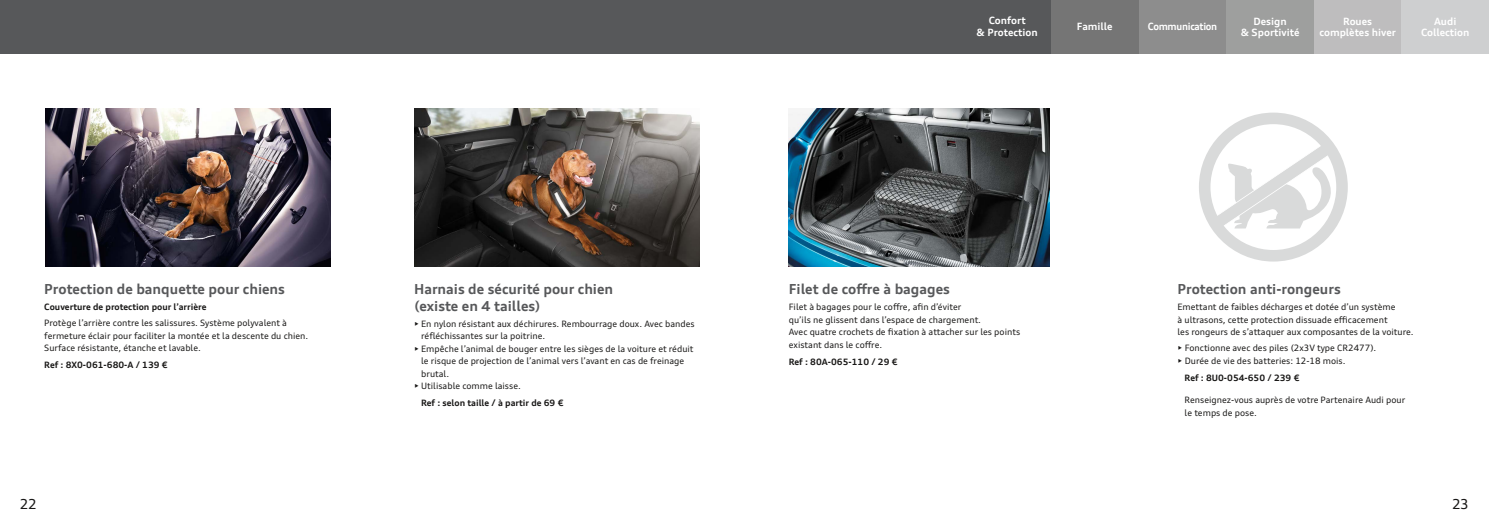
<style>
.page{position:relative;width:1489px;height:532px;background:#fff}
.page>*{position:absolute;margin:0;border:0;box-sizing:border-box;transform-origin:0 0}
.t1{font:700 13.75px/16.5px "Audi Type";color:#57585a}
.t2{font:13.75px "Audi Type";color:#181716}
.t3{font:700 10px/11.2px "Audi Type";color:#fff;text-align:center}
.t4{font:700 10px "Audi Type";letter-spacing:-.03em;color:#fff;scale:.95 1}
.t5{font:8.75px/12.5px "Audi Type";color:#181716}
.t6{font:700 8.75px "Audi Type";color:#181716}
</style>
<div class="page">
<img style="left:45px;top:109px;width:285px;height:157px">
<img style="left:414px;top:108px;width:285px;height:158px">
<img style="left:788px;top:108px;width:261px;height:158px">
<svg style="left:1199px;top:113px;width:148px;height:148px"></svg>
<div style="left:0;top:0;width:1052px;height:53px;background:#57585a"></div>
<div style="left:1138px;top:0;width:88px;height:53px;background:#8d8d8d"></div>
<div style="left:1313px;top:0;width:88px;height:53px;background:#bebdbe"></div>
<div style="left:1226px;top:0;width:87px;height:53px;background:#9e9f9e"></div>
<div style="left:1050px;top:0;width:88px;height:53px;background:#757575"></div>
<div style="left:1401px;top:0;width:87px;height:53px;background:#cecfd0"></div>
<h1 class="t1" style="left:44px;top:281px;width:242px">Protection de banquette pour chiens</h1>
<p class="t6" style="left:44px;top:301px;width:164px">Couverture de protection pour l’arrière</p>
<p class="t5" style="left:44px;top:317px;width:265px">Protège l’arrière contre les salissures. Système polyvalent à fermeture éclair pour faciliter la montée et la descente du chien.<br>Surface résistante, étanche et lavable.</p>
<p class="t6" style="left:44px;top:360px;width:125px">Ref : 8X0-061-680-A / 139 €</p>
<p class="t3" style="left:976px;top:15px;width:63px;line-height:12px">Confort<br>&amp; Protection</p>
<p class="t3" style="left:1319px;top:15px;width:78px">Roues complètes hiver</p>
<p class="t3" style="left:1076px;top:21px;width:37px">Famille</p>
<p class="t3" style="left:1420px;top:15px;width:50px">Audi<br>Collection</p>
<p class="t3" style="left:1240px;top:15px;width:60px">Design<br>&amp; Sportivité</p>
<p class="t4" style="left:1147px;top:21px;width:75px">Communication</p>
<h1 class="t1" style="left:414px;top:281px;width:201px">Harnais de sécurité pour chien (existe en 4 tailles)</h1>
<p class="t5" style="left:421px;top:317px;width:275px;text-indent:-7px">• En nylon résistant aux déchirures. Rembourrage doux. Avec bandes réfléchissantes sur la poitrine.</p>
<p class="t5" style="left:421px;top:342px;width:274px;text-indent:-7px">• Empêche l’animal de bouger entre les sièges de la voiture et réduit le risque de projection de l’animal vers l’avant en cas de freinage brutal.</p>
<p class="t5" style="left:414px;top:379px;width:108px">• Utilisable comme laisse.</p>
<p class="t6" style="left:421px;top:397px;width:144px">Ref : selon taille / à partir de 69 €</p>
<h1 class="t1" style="left:788px;top:281px;width:163px">Filet de coffre à bagages</h1>
<p class="t5" style="left:788px;top:300px;width:233px">Filet à bagages pour le coffre, afin d’éviter<br>qu’ils ne glissent dans l’espace de chargement.<br>Avec quatre crochets de fixation à attacher sur les points existant dans le coffre.</p>
<p class="t6" style="left:788px;top:356px;width:110px">Ref : 80A-065-110 / 29 €</p>
<h1 class="t1" style="left:1177px;top:281px;width:165px">Protection anti-rongeurs</h1>
<p class="t5" style="left:1177px;top:300px;width:237px">Emettant de faibles décharges et dotée d’un système<br>à ultrasons, cette protection dissuade efficacement<br>les rongeurs de s’attaquer aux composantes de la voiture.</p>
<p class="t5" style="left:1177px;top:342px;width:200px">• Fonctionne avec des piles (2x3V type CR2477).</p>
<p class="t5" style="left:1177px;top:354px;width:169px">• Durée de vie des batteries: 12-18 mois.</p>
<p class="t6" style="left:1184px;top:372px;width:116px">Ref : 8U0-054-650 / 239 €</p>
<p class="t5" style="left:1184px;top:394px;width:222px">Renseignez-vous auprès de votre Partenaire Audi pour le temps de pose.</p>
<h1 class="t2" style="left:20px;top:495px;width:18px">22</h1>
<h1 class="t2" style="left:1451px;top:495px;width:18px">23</h1>
</div>
